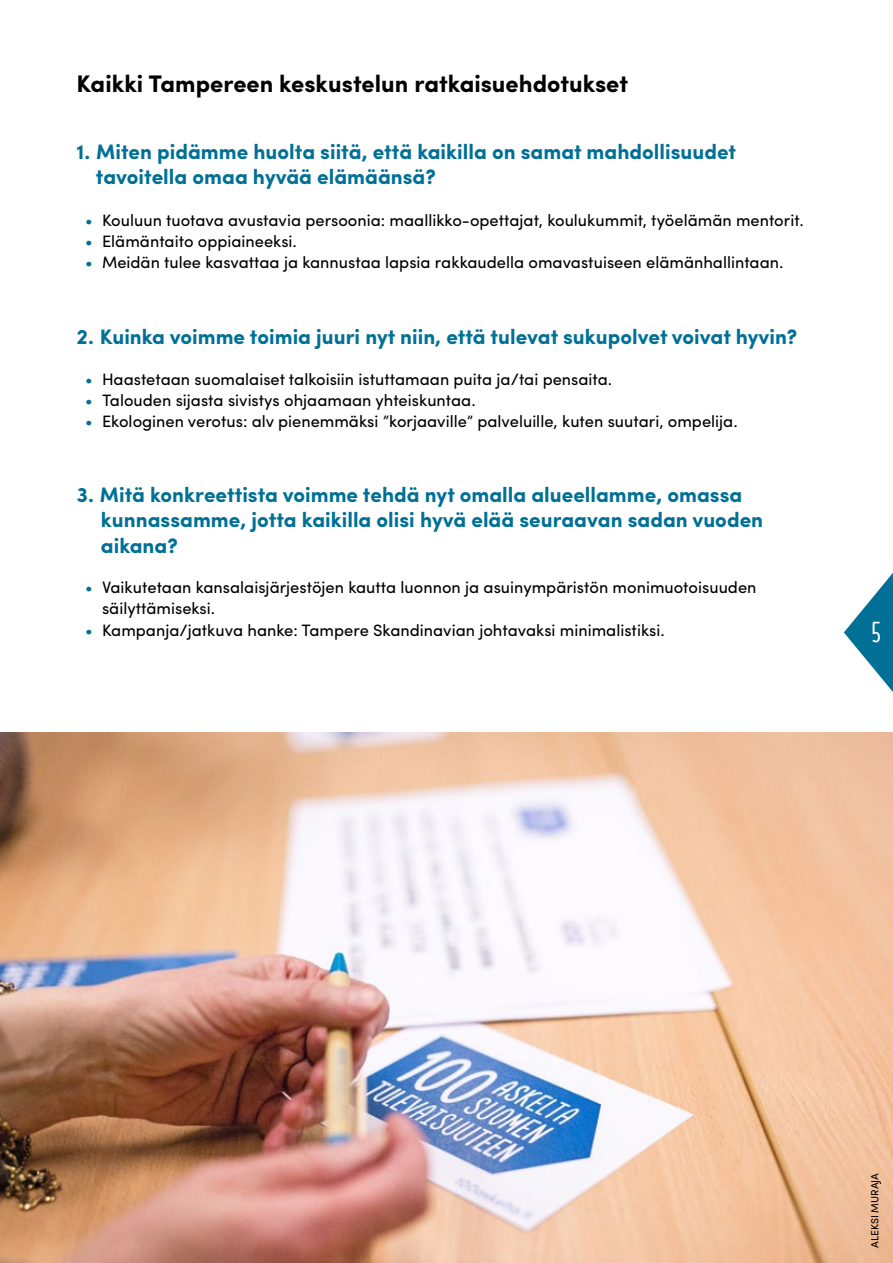
<style>
.page{position:relative;width:893px;height:1263px;background:#fff}
.page>*{position:absolute;margin:0;border:0;box-sizing:border-box;transform-origin:0 0}
.t1{font:700 27px "Karmina";color:#fff}
.t2{font:700 24px "Sofia Pro";color:#000}
.t3{font:700 21px/25.2px "Sofia Pro";color:#007096}
.t4{font:16.5px/21px "Sofia Pro";color:#000}
.t5{font:16.5px "Sofia Pro";color:#007096}
.t6{font:10.5px "Sofia Pro";color:#000}
</style>
<div class="page">
<img style="left:0;top:733px;width:893px;height:530px">
<svg style="left:844px;top:573px;width:49px;height:119px"></svg>
<h2 class="t2" style="left:77px;top:66px;width:553px">Kaikki Tampereen keskustelun ratkaisuehdotukset</h2>
<p class="t3" style="left:96px;top:138px;width:642px;text-indent:-19px">1. Miten pidämme huolta siitä, että kaikilla on samat mahdollisuudet tavoitella omaa hyvää elämäänsä?</p>
<p class="t4" style="left:102px;top:209px;width:703px">Kouluun tuotava avustavia persoonia: maallikko-opettajat, koulukummit, työelämän mentorit.</p>
<p class="t5" style="left:85px;top:208px;width:9px">•</p>
<p class="t5" style="left:85px;top:229px;width:9px">•</p>
<p class="t5" style="left:85px;top:250px;width:9px">•</p>
<p class="t4" style="left:102px;top:230px;width:196px">Elämäntaito oppiaineeksi.</p>
<p class="t4" style="left:102px;top:251px;width:683px">Meidän tulee kasvattaa ja kannustaa lapsia rakkaudella omavastuiseen elämänhallintaan.</p>
<p class="t3" style="left:77px;top:323px;width:722px">2. Kuinka voimme toimia juuri nyt niin, että tulevat sukupolvet voivat hyvin?</p>
<p class="t4" style="left:102px;top:367px;width:512px">Haastetaan suomalaiset talkoisiin istuttamaan puita ja/tai pensaita.</p>
<p class="t5" style="left:85px;top:367px;width:9px">•</p>
<p class="t5" style="left:85px;top:388px;width:9px">•</p>
<p class="t5" style="left:85px;top:409px;width:9px">•</p>
<p class="t4" style="left:102px;top:388px;width:375px">Talouden sijasta sivistys ohjaamaan yhteiskuntaa.</p>
<p class="t4" style="left:102px;top:409px;width:637px">Ekologinen verotus: alv pienemmäksi ”korjaaville” palveluille, kuten suutari, ompelija.</p>
<p class="t3" style="left:101px;top:481px;width:664px;text-indent:-24px">3. Mitä konkreettista voimme tehdä nyt omalla alueellamme, omassa kunnassamme, jotta kaikilla olisi hyvä elää seuraavan sadan vuoden aikana?</p>
<p class="t4" style="left:102px;top:576px;width:656px">Vaikutetaan kansalaisjärjestöjen kautta luonnon ja asuinympäristön monimuotoisuuden</p>
<p class="t5" style="left:85px;top:575px;width:9px">•</p>
<p class="t5" style="left:85px;top:617px;width:9px">•</p>
<p class="t4" style="left:102px;top:597px;width:564px">säilyttämiseksi.<br>Kampanja/jatkuva hanke: Tampere Skandinavian johtavaksi minimalistiksi.</p>
<h1 class="t1" style="left:873px;top:617px;width:9px">5</h1>
<p class="t6" style="left:867px;top:1248px;width:77px;rotate:-90deg">ALEKSI MURAJA</p>
</div>
